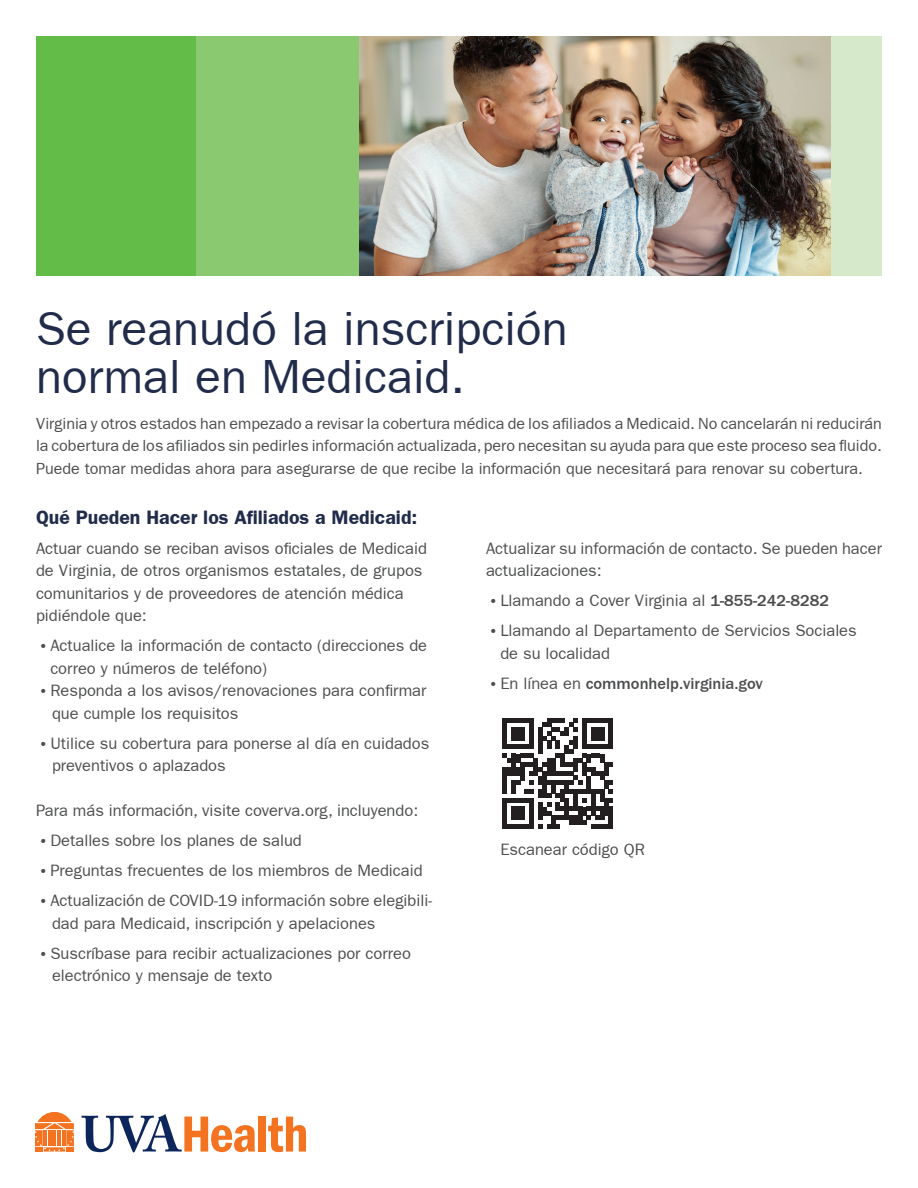
<style>
.page{position:relative;width:918px;height:1188px;background:#fff}
.page>*{position:absolute;margin:0;border:0;box-sizing:border-box;transform-origin:0 0}
.t1{font:48px/48px "Franklin Gothic";color:#212c4a}
.t2{font:600 19.5px "Franklin Gothic";color:#212c4a}
.t3{font:16.5px/22.5px "Franklin Gothic";color:#4c4d4e}
.t4{font:500 16.5px "Franklin Gothic";color:#4c4d4e}
.t5{font:16.2px/22.5px "Franklin Gothic";color:#4c4d4e;text-align:justify}
.s1{font-size:24px}
.s2{font-weight:500}
.s3{font-weight:400;font-size:24px}
.s4{font-weight:400}
</style>
<div class="page">
<img style="left:358px;top:36px;width:473px;height:239px">
<div style="left:36px;top:36px;width:160px;height:239px;background:#63bc47"></div>
<div style="left:196px;top:36px;width:162px;height:239px;background:#8bc970"></div>
<div style="left:832px;top:36px;width:50px;height:239px;background:#d6e9cb"></div>
<svg style="left:35px;top:1112px;width:39px;height:40px"></svg>
<svg style="left:82px;top:1114px;width:173px;height:38px"></svg>
<div style="left:258px;top:1117px;width:8px;height:35px;background:#f47321"></div>
<svg style="left:268px;top:1117px;width:38px;height:35px"></svg>
<svg style="left:503px;top:718px;width:110px;height:111px"></svg>
<h1 class="t1" style="left:36px;top:305px;width:533px">Se reanudó la inscripción normal en Medicaid.</h1>
<p class="t5" style="left:36px;top:412px;width:848px">Virginia y otros estados han empezado a revisar la cobertura médica de los afiliados a Medicaid. No cancelarán ni reducirán la cobertura de los afiliados sin pedirles información actualizada, pero necesitan su ayuda para que este proceso sea fluido.<br>Puede tomar medidas ahora para asegurarse de que recibe la información que necesitará para renovar su cobertura.</p>
<p class="t2" style="left:36px;top:505px;width:383px">Qué Pueden Hacer los Afiliados a Medicaid:</p>
<p class="t3" style="left:36px;top:537px;width:392px">Actuar cuando se reciban avisos oficiales de Medicaid de Virginia, de otros organismos estatales, de grupos comunitarios y de proveedores de atención médica pidiéndole que:</p>
<p class="t3" style="left:50px;top:634px;width:378px;text-indent:-14px"><span class="s1">•</span>Actualice la información de contacto (direcciones de correo y números de teléfono)</p>
<p class="t3" style="left:52px;top:679px;width:376px;text-indent:-16px"><span class="s1">•</span>Responda a los avisos/renovaciones para confirmar que cumple los requisitos</p>
<p class="t3" style="left:52px;top:732px;width:379px;text-indent:-16px"><span class="s1">•</span>Utilice su cobertura para ponerse al día en cuidados preventivos o aplazados</p>
<p class="t3" style="left:36px;top:799px;width:384px">Para más información, visite coverva.org, incluyendo:</p>
<p class="t3" style="left:36px;top:829px;width:267px"><span class="s1">•</span>Detalles sobre los planes de salud</p>
<p class="t3" style="left:36px;top:859px;width:388px"><span class="s1">•</span>Preguntas frecuentes de los miembros de Medicaid</p>
<p class="t3" style="left:52px;top:889px;width:381px;text-indent:-16px"><span class="s1">•</span>Actualización de COVID-19 información sobre elegibili&shy;dad para Medicaid, inscripción y apelaciones</p>
<p class="t3" style="left:52px;top:942px;width:361px;text-indent:-16px"><span class="s1">•</span>Suscríbase para recibir actualizaciones por correo electrónico y mensaje de texto</p>
<p class="t3" style="left:486px;top:537px;width:398px">Actualizar su información de contacto. Se pueden hacer actualizaciones:</p>
<p class="t3" style="left:486px;top:589px;width:345px"><span class="s1">•</span>Llamando a Cover Virginia al <span class="s2">1-855-242-8282</span></p>
<p class="t3" style="left:500px;top:619px;width:358px;text-indent:-14px"><span class="s1">•</span>Llamando al Departamento de Servicios Sociales de su localidad</p>
<p class="t4" style="left:486px;top:674px;width:278px"><span class="s3">•</span><span class="s4">En línea en</span> commonhelp.virginia.gov</p>
<p class="t3" style="left:500px;top:838px;width:146px">Escanear código QR</p>
</div>
